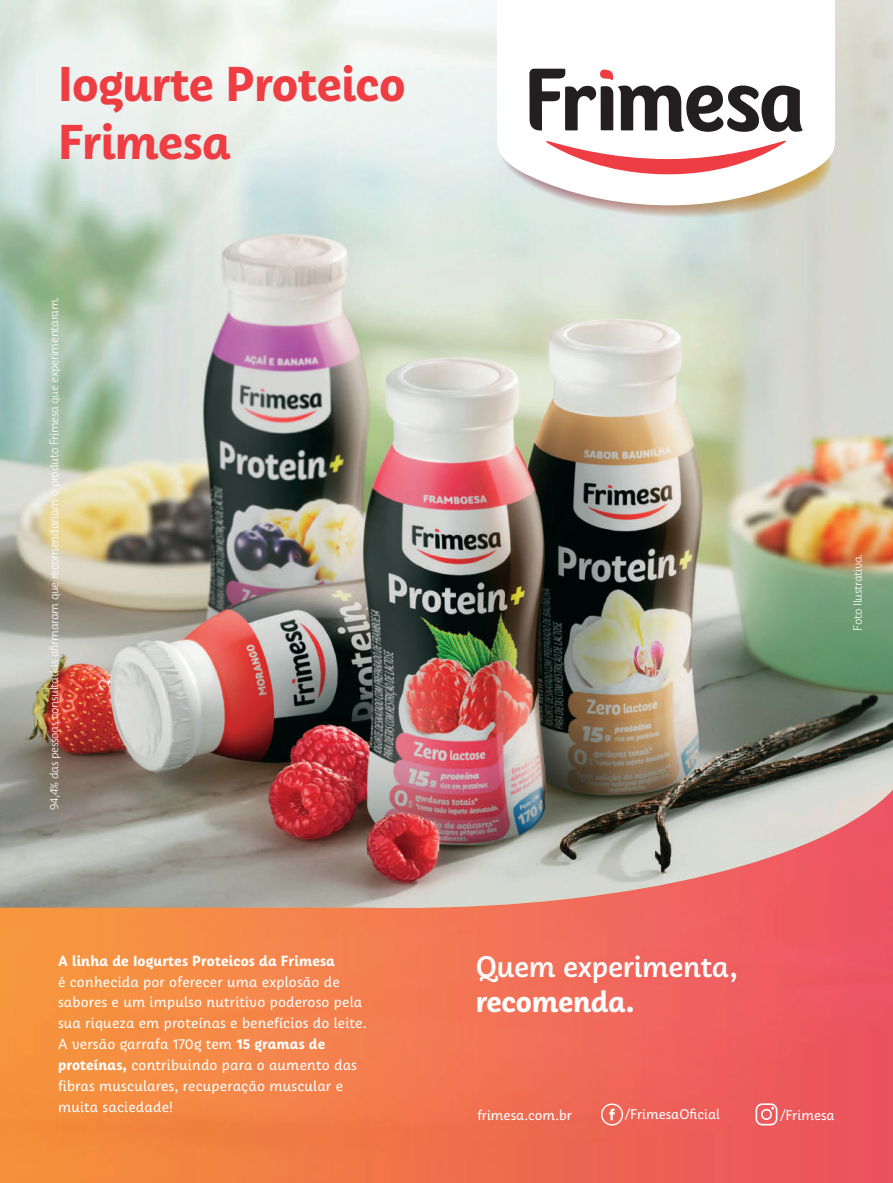
<style>
.page{position:relative;width:893px;height:1183px;background:#fff}
.page>*{position:absolute;margin:0;border:0;box-sizing:border-box;transform-origin:0 0}
.t1{font:700 49.35px/57.2px "Papelli";letter-spacing:-.01em;color:#ee3d43}
.t2{font:500 30.15px "Papelli";letter-spacing:-.01em;color:#fff}
.t3{font:700 30.15px "Papelli";letter-spacing:-.01em;color:#fff}
.t4{font:14.85px/20.9px "Papelli";letter-spacing:.01em;color:#fff}
.t5{font:700 14.85px "Papelli";letter-spacing:.01em;color:#fff}
.t6{font:14.25px "Papelli";color:#fff}
.t7{font:300 12.15px "Papelli";letter-spacing:-.03em;color:#fff}
.s1{font-weight:700}
</style>
<div class="page">
<img style="left:0;top:907px;width:893px;height:275px">
<img style="left:0;top:0;width:893px;height:907px">
<svg style="left:497px;top:205px;width:336px;height:17px;background:#d3d5cb"></svg>
<svg style="left:755px;top:1102px;width:22px;height:23px"></svg>
<div style="left:601px;top:1103px;width:22px;height:22px;border:1px solid #fff;border-radius:50%"></div>
<svg style="left:609px;top:1108px;width:6px;height:11px"></svg>
<svg style="left:497px;top:0;width:338px;height:205px"></svg>
<svg style="left:529px;top:69px;width:274px;height:105px"></svg>
<svg style="left:0;top:0;width:5px;height:7px"></svg>
<svg style="left:0;top:1177px;width:5px;height:6px"></svg>
<svg style="left:888px;top:0;width:5px;height:7px"></svg>
<svg style="left:888px;top:1177px;width:5px;height:6px"></svg>
<h1 class="t1" style="left:58px;top:55px;width:349px">Iogurte Proteico<br>Frimesa</h1>
<p class="t7" style="left:47px;top:809px;width:515px;rotate:-90deg">94,4% das pessoas consultadas afirmaram que recomendariam o produto Frimesa que experimentaram.</p>
<p class="t5" style="left:58px;top:951px;width:278px">A linha de Iogurtes Proteicos da Frimesa</p>
<p class="t4" style="left:58px;top:970px;width:310px">é conhecida por oferecer uma explosão de sabores e um impulso nutritivo poderoso pela sua riqueza em proteínas e benefícios do leite.<br>A versão garrafa 170g tem <span class="s1">15 gramas de proteínas,</span> contribuindo para o aumento das fibras musculares, recuperação muscular e muita saciedade!</p>
<p class="t7" style="left:850px;top:630px;width:79px;rotate:-90deg">Foto Ilustrativa.</p>
<h2 class="t2" style="left:476px;top:948px;width:264px">Quem experimenta,</h2>
<h2 class="t3" style="left:476px;top:982px;width:160px">recomenda.</h2>
<p class="t6" style="left:477px;top:1106px;width:96px">frimesa.com.br</p>
<p class="t6" style="left:625px;top:1105px;width:96px">/FrimesaOficial</p>
<p class="t6" style="left:780px;top:1106px;width:56px">/Frimesa</p>
</div>
